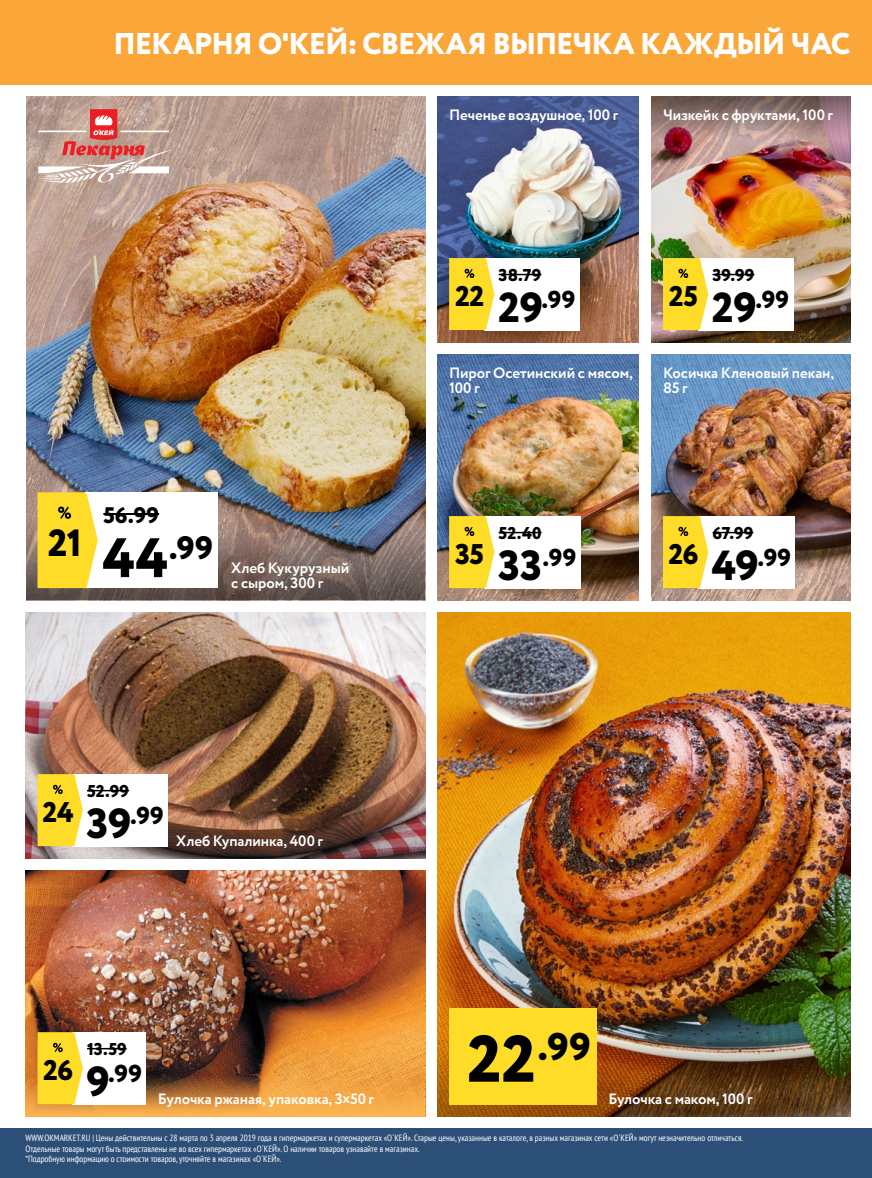
<style>
.page{position:relative;width:872px;height:1178px;background:#fff}
.page>*{position:absolute;margin:0;border:0;box-sizing:border-box;transform-origin:0 0}
.t1{font:800 38.55px "Circe";color:#000}
.t2{font:800 37.95px "Circe";color:#000}
.t3{font:800 32.4px "Circe";color:#000}
.t4{font:800 30px "Circe";letter-spacing:-.03em;color:#fff}
.t5{font:800 28.5px "Circe";letter-spacing:-.02em;color:#000}
.t6{font:800 24.45px "Circe";letter-spacing:.01em;color:#000}
.t7{font:800 22.5px "Circe";color:#000}
.t8{font:800 17.1px "Circe";letter-spacing:.005em;color:#000}
.t9{font:700 15px/15px "Circe";letter-spacing:-.005em;color:#fff}
.t10{font:condensed 9px/10.5px "PT Sans";color:#fff}
.s1{font-size:55.5px}
.s2{font-size:42px}
.s3{font-size:66px}
</style>
<div class="page">
<img style="left:651px;top:146px;width:199px;height:196px">
<img style="left:437px;top:96px;width:202px;height:246px">
<img style="left:26px;top:870px;width:399px;height:198px">
<img style="left:437px;top:354px;width:202px;height:246px">
<img style="left:651px;top:354px;width:199px;height:246px">
<img style="left:27px;top:96px;width:398px;height:408px">
<img style="left:26px;top:612px;width:399px;height:246px">
<img style="left:437px;top:612px;width:413px;height:408px">
<svg style="left:26px;top:1068px;width:399px;height:48px;background:#d58f3f"></svg>
<img style="left:437px;top:1020px;width:413px;height:96px">
<img style="left:27px;top:504px;width:398px;height:96px">
<svg style="left:651px;top:96px;width:199px;height:50px;background:#997877"></svg>
<div style="left:84px;top:612px;width:318px;height:227px;background:#000;opacity:.42"></div>
<img style="left:86px;top:612px;width:128px;height:156px">
<div style="left:0;top:1128px;width:872px;height:50px;background:#2c4f78"></div>
<div style="left:85px;top:492px;width:133px;height:96px;background:#fff"></div>
<hr style="left:103px;top:513px;width:56px;height:2px;background:#000">
<svg style="left:38px;top:492px;width:60px;height:96px;background:#fbdc3b"></svg>
<div style="left:698px;top:516px;width:97px;height:72px;background:#fff"></div>
<hr style="left:712px;top:532px;width:41px;height:1px;background:#000">
<svg style="left:663px;top:516px;width:45px;height:72px;background:#fbdb39"></svg>
<div style="left:484px;top:516px;width:96px;height:72px;background:#fff"></div>
<hr style="left:498px;top:532px;width:43px;height:1px;background:#000">
<svg style="left:449px;top:516px;width:45px;height:72px;background:#fadb39"></svg>
<div style="left:698px;top:258px;width:95px;height:72px;background:#fff"></div>
<hr style="left:712px;top:274px;width:42px;height:1px;background:#000">
<svg style="left:663px;top:258px;width:45px;height:72px;background:#fbdb39"></svg>
<div style="left:73px;top:774px;width:95px;height:72px;background:#fff"></div>
<hr style="left:87px;top:790px;width:42px;height:1px;background:#000">
<svg style="left:38px;top:774px;width:45px;height:72px;background:#fbdc3b"></svg>
<div style="left:73px;top:1032px;width:73px;height:72px;background:#fff"></div>
<hr style="left:87px;top:1048px;width:40px;height:1px;background:#000">
<svg style="left:38px;top:1032px;width:45px;height:72px;background:#fbdc3b"></svg>
<div style="left:484px;top:258px;width:95px;height:72px;background:#fff"></div>
<hr style="left:498px;top:274px;width:43px;height:1px;background:#000">
<svg style="left:449px;top:258px;width:45px;height:72px;background:#fadb39"></svg>
<div style="left:449px;top:1008px;width:147px;height:96px;background:#ffdc27"></div>
<div style="left:0;top:0;width:872px;height:84px;background:#faa638"></div>
<svg style="left:38px;top:109px;width:135px;height:77px;background:#cb9e95"></svg>
<h3 class="t4" style="left:114px;top:23px;width:738px">ПЕКАРНЯ О'КЕЙ: СВЕЖАЯ ВЫПЕЧКА КАЖДЫЙ ЧАС</h3>
<h2 class="t2" style="left:48px;top:517px;width:36px">21</h2>
<h3 class="t7" style="left:103px;top:500px;width:57px">56.99</h3>
<h3 class="t3" style="left:103px;top:526px;width:112px"><span class="s1">44</span>.99</h3>
<h3 class="t9" style="left:231px;top:561px;width:120px">Хлеб Кукурузный с сыром, 300 г</h3>
<h3 class="t5" style="left:42px;top:793px;width:33px">24</h3>
<h3 class="t8" style="left:87px;top:780px;width:44px">52.99</h3>
<h3 class="t6" style="left:86px;top:799px;width:79px"><span class="s2">39</span>.99</h3>
<h3 class="t9" style="left:176px;top:834px;width:149px">Хлеб Купалинка, 400 г</h3>
<h3 class="t9" style="left:449px;top:108px;width:171px">Печенье воздушное, 100 г</h3>
<h3 class="t9" style="left:663px;top:108px;width:172px">Чизкейк с фруктами, 100 г</h3>
<h3 class="t8" style="left:498px;top:264px;width:44px">38.79</h3>
<h3 class="t8" style="left:712px;top:264px;width:43px">39.99</h3>
<h3 class="t5" style="left:455px;top:277px;width:31px">22</h3>
<h3 class="t6" style="left:498px;top:283px;width:79px"><span class="s2">29</span>.99</h3>
<h3 class="t5" style="left:669px;top:277px;width:31px">25</h3>
<h3 class="t6" style="left:712px;top:283px;width:79px"><span class="s2">29</span>.99</h3>
<h3 class="t9" style="left:449px;top:366px;width:185px">Пирог Осетинский с мясом,<br>100 г</h3>
<h3 class="t9" style="left:663px;top:366px;width:173px">Косичка Кленовый пекан,<br>85 г</h3>
<h3 class="t5" style="left:455px;top:535px;width:30px">35</h3>
<h3 class="t8" style="left:498px;top:522px;width:44px">52.40</h3>
<h3 class="t6" style="left:498px;top:541px;width:80px"><span class="s2">33</span>.99</h3>
<h3 class="t5" style="left:668px;top:535px;width:32px">26</h3>
<h3 class="t8" style="left:712px;top:522px;width:42px">67.99</h3>
<h3 class="t6" style="left:712px;top:541px;width:81px"><span class="s2">49</span>.99</h3>
<h1 class="t1" style="left:467px;top:1020px;width:125px"><span class="s3">22</span>.99</h1>
<h3 class="t8" style="left:87px;top:1038px;width:41px">13.59</h3>
<h3 class="t5" style="left:43px;top:1051px;width:32px">26</h3>
<h3 class="t6" style="left:86px;top:1057px;width:57px"><span class="s2">9</span>.99</h3>
<h3 class="t9" style="left:158px;top:1092px;width:218px">Булочка ржаная, упаковка, 3x50 г</h3>
<h3 class="t9" style="left:608px;top:1092px;width:146px">Булочка с маком, 100 г</h3>
<p class="t10" style="left:26px;top:1132px;width:719px">WWW.OKMARKET.RU | Цены действительны с 28 марта по 3 апреля 2019 года в гипермаркетах и супермаркетах «О´КЕЙ». Старые цены, указанные в каталоге, в разных магазинах сети «О´КЕЙ» могут незначительно отличаться.<br>Отдельные товары могут быть представлены не во всех гипермаркетах «О´КЕЙ». О наличии товаров узнавайте в магазинах.<br>*Подробную информацию о стоимости товаров, уточняйте в магазинах «О´КЕЙ».</p>
</div>
